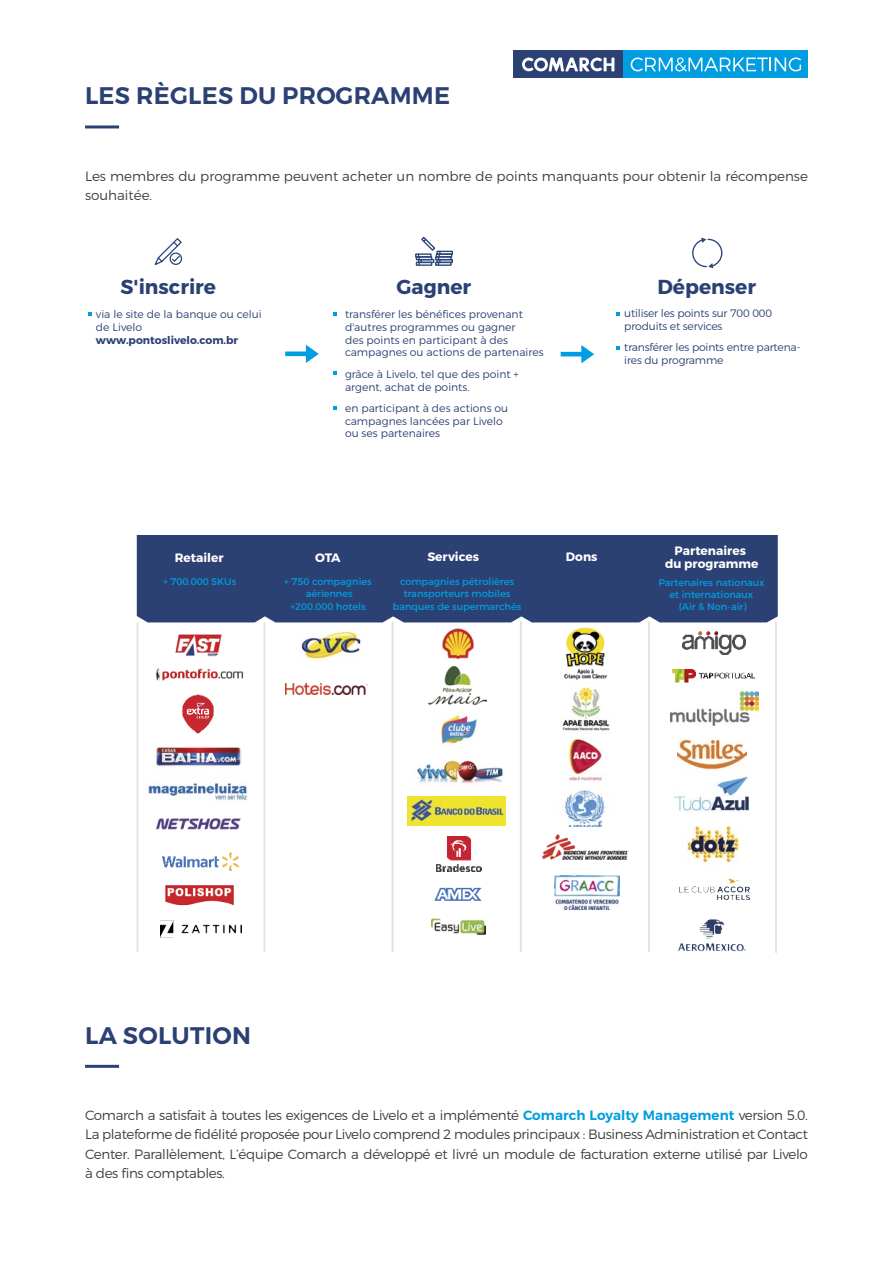
<style>
.page{position:relative;width:893px;height:1263px;background:#fff}
.page>*{position:absolute;margin:0;border:0;box-sizing:border-box;transform-origin:0 0}
.I_N1{font:600 24px "Montserrat";letter-spacing:.01em;color:#2c4173}
.t1{font:700 20.25px "Montserrat";color:#2c4173}
.TXT_0{font:300 13.5px/19.2px "Montserrat";color:#3f3e3e}
.t2{font:700 12.15px/13.4px "Montserrat";color:#fff;text-align:center}
.t3{font:300 10.8px/12.9px "Montserrat";color:#2c4173}
.t4{font:9.75px/12.1px "Montserrat";color:#009de0;text-align:center}
.t5{font:300 9.75px/11.7px "Montserrat";color:#2c4173}
.s1{font-weight:700}
.s2{font-weight:600;color:#009de0}
</style>
<div class="page">
<div style="left:137px;top:535px;width:641px;height:87px;background:#2c4173"></div>
<hr style="left:520px;top:621px;width:2px;height:331px;background:#e2e2e2">
<hr style="left:264px;top:622px;width:1px;height:330px;background:#e2e2e2">
<hr style="left:392px;top:621px;width:2px;height:331px;background:#e2e2e2">
<hr style="left:648px;top:621px;width:2px;height:331px;background:#e2e2e2">
<hr style="left:775px;top:622px;width:2px;height:331px;background:#e2e2e2">
<hr style="left:137px;top:622px;width:1px;height:330px;background:#e2e2e2">
<img style="left:175px;top:634px;width:47px;height:23px">
<img style="left:156px;top:668px;width:88px;height:13px">
<img style="left:181px;top:694px;width:34px;height:39px">
<img style="left:155px;top:747px;width:86px;height:19px">
<img style="left:148px;top:783px;width:99px;height:17px">
<img style="left:156px;top:818px;width:85px;height:12px">
<img style="left:301px;top:631px;width:60px;height:29px">
<img style="left:428px;top:628px;width:59px;height:78px">
<img style="left:440px;top:714px;width:37px;height:30px">
<img style="left:417px;top:759px;width:86px;height:25px">
<img style="left:408px;top:797px;width:98px;height:28px">
<img style="left:437px;top:836px;width:45px;height:36px">
<img style="left:564px;top:627px;width:43px;height:52px">
<img style="left:562px;top:687px;width:48px;height:44px">
<img style="left:568px;top:738px;width:34px;height:43px">
<img style="left:564px;top:790px;width:41px;height:37px">
<img style="left:542px;top:834px;width:86px;height:45px">
<img style="left:555px;top:876px;width:64px;height:34px">
<img style="left:683px;top:632px;width:62px;height:22px">
<img style="left:672px;top:669px;width:84px;height:14px">
<img style="left:671px;top:690px;width:87px;height:36px">
<img style="left:678px;top:738px;width:68px;height:33px">
<img style="left:674px;top:776px;width:75px;height:35px">
<img style="left:687px;top:826px;width:52px;height:37px">
<img style="left:162px;top:852px;width:78px;height:19px">
<img style="left:165px;top:885px;width:69px;height:21px">
<img style="left:160px;top:920px;width:82px;height:18px">
<img style="left:286px;top:684px;width:81px;height:10px">
<img style="left:434px;top:887px;width:48px;height:14px">
<img style="left:431px;top:918px;width:54px;height:17px">
<img style="left:679px;top:878px;width:70px;height:22px">
<img style="left:678px;top:919px;width:68px;height:33px">
<div style="left:513px;top:51px;width:110px;height:27px;background:#2c4173"></div>
<div style="left:623px;top:51px;width:185px;height:27px;background:#009de0"></div>
<svg style="left:631px;top:58px;width:170px;height:14px"></svg>
<svg style="left:522px;top:58px;width:92px;height:13px"></svg>
<hr style="left:85px;top:125px;width:34px;height:3px;background:#2c4173">
<hr style="left:85px;top:1065px;width:34px;height:3px;background:#2c4173">
<svg style="left:285px;top:345px;width:34px;height:18px"></svg>
<svg style="left:561px;top:345px;width:33px;height:18px"></svg>
<svg style="left:88px;top:312px;width:4px;height:4px"></svg>
<svg style="left:154px;top:238px;width:29px;height:27px"></svg>
<div style="left:415px;top:253px;width:17px;height:5px;border:1px solid #2c457a"></div>
<div style="left:416px;top:256px;width:16px;height:4px;border:1px solid #2c457a"></div>
<div style="left:416px;top:262px;width:16px;height:4px;border:1px solid #2c457a"></div>
<div style="left:436px;top:253px;width:16px;height:5px;border:1px solid #2c457a"></div>
<div style="left:436px;top:251px;width:17px;height:4px;border:1px solid #2c457a"></div>
<div style="left:435px;top:256px;width:17px;height:4px;border:1px solid #2c457a"></div>
<div style="left:436px;top:259px;width:17px;height:4px;border:1px solid #2c457a"></div>
<div style="left:435px;top:262px;width:17px;height:4px;border:1px solid #2c457a"></div>
<svg style="left:418px;top:236px;width:23px;height:29px"></svg>
<svg style="left:616px;top:312px;width:4px;height:4px"></svg>
<svg style="left:616px;top:346px;width:4px;height:4px"></svg>
<svg style="left:692px;top:237px;width:31px;height:31px"></svg>
<svg style="left:333px;top:312px;width:4px;height:4px"></svg>
<svg style="left:333px;top:371px;width:4px;height:4px"></svg>
<svg style="left:333px;top:406px;width:4px;height:4px"></svg>
<p class="I_N1" style="left:85px;top:81px;width:367px">LES RÈGLES DU PROGRAMME</p>
<p class="TXT_0" style="left:85px;top:166px;width:724px">Les membres du programme peuvent acheter un nombre de points manquants pour obtenir la récompense souhaitée.</p>
<p class="t1" style="left:121px;top:274px;width:97px">S'inscrire</p>
<p class="t3" style="left:96px;top:307px;width:167px">via le site de la banque ou celui de Livelo <span class="s1">www.pontoslivelo.com.br</span></p>
<p class="t1" style="left:396px;top:274px;width:76px">Gagner</p>
<p class="t3" style="left:345px;top:307px;width:200px">transférer les bénéfices provenant d'autres programmes ou gagner<br>des points en participant à des campagnes ou actions de partenaires</p>
<p class="t3" style="left:345px;top:367px;width:175px">grâce à Livelo, tel que des point + argent, achat de points.</p>
<p class="t3" style="left:345px;top:401px;width:165px">en participant à des actions ou campagnes lancées par Livelo ou ses partenaires</p>
<p class="t5" style="left:376px;top:279px;width:158px">grâce à Livelo, tel que des point +</p>
<p class="t5" style="left:376px;top:309px;width:149px">en participant à des actions ou campagnes lancées par Livelo ou ses partenaires</p>
<p class="t1" style="left:657px;top:274px;width:100px">Dépenser</p>
<p class="t3" style="left:624px;top:307px;width:149px">utiliser les points sur 700 000 produits et services</p>
<p class="t3" style="left:624px;top:341px;width:178px">transférer les points entre partena&shy;ires du programme</p>
<p class="t2" style="left:427px;top:551px;width:53px">Services</p>
<p class="t4" style="left:393px;top:576px;width:130px">compagnies pétrolières transporteurs mobiles banques de supermarchés</p>
<p class="t2" style="left:175px;top:551px;width:50px">Retailer</p>
<p class="t2" style="left:566px;top:551px;width:33px">Dons</p>
<p class="t4" style="left:163px;top:576px;width:75px">+ 700.000 SKUs</p>
<p class="t2" style="left:315px;top:551px;width:27px">OTA</p>
<p class="t4" style="left:284px;top:576px;width:89px">+ 750 compagnies aériennes +200.000 hotels</p>
<p class="t2" style="left:665px;top:544px;width:95px">Partenaires<br>du programme</p>
<p class="t4" style="left:658px;top:576px;width:108px">Partenaires nationaux et internationaux<br>(Air &amp; Non-air)</p>
<p class="I_N1" style="left:85px;top:1020px;width:167px">LA SOLUTION</p>
<p class="TXT_0" style="left:85px;top:1105px;width:724px;text-align:justify">Comarch a satisfait à toutes les exigences de Livelo et a implémenté <span class="s2">Comarch Loyalty Management</span> version 5.0.<br>La plateforme de fidélité proposée pour Livelo comprend 2 modules principaux : Business Administration et Contact Center. Parallèlement, L’équipe Comarch a développé et livré un module de facturation externe utilisé par Livelo à des fins comptables.</p>
</div>
